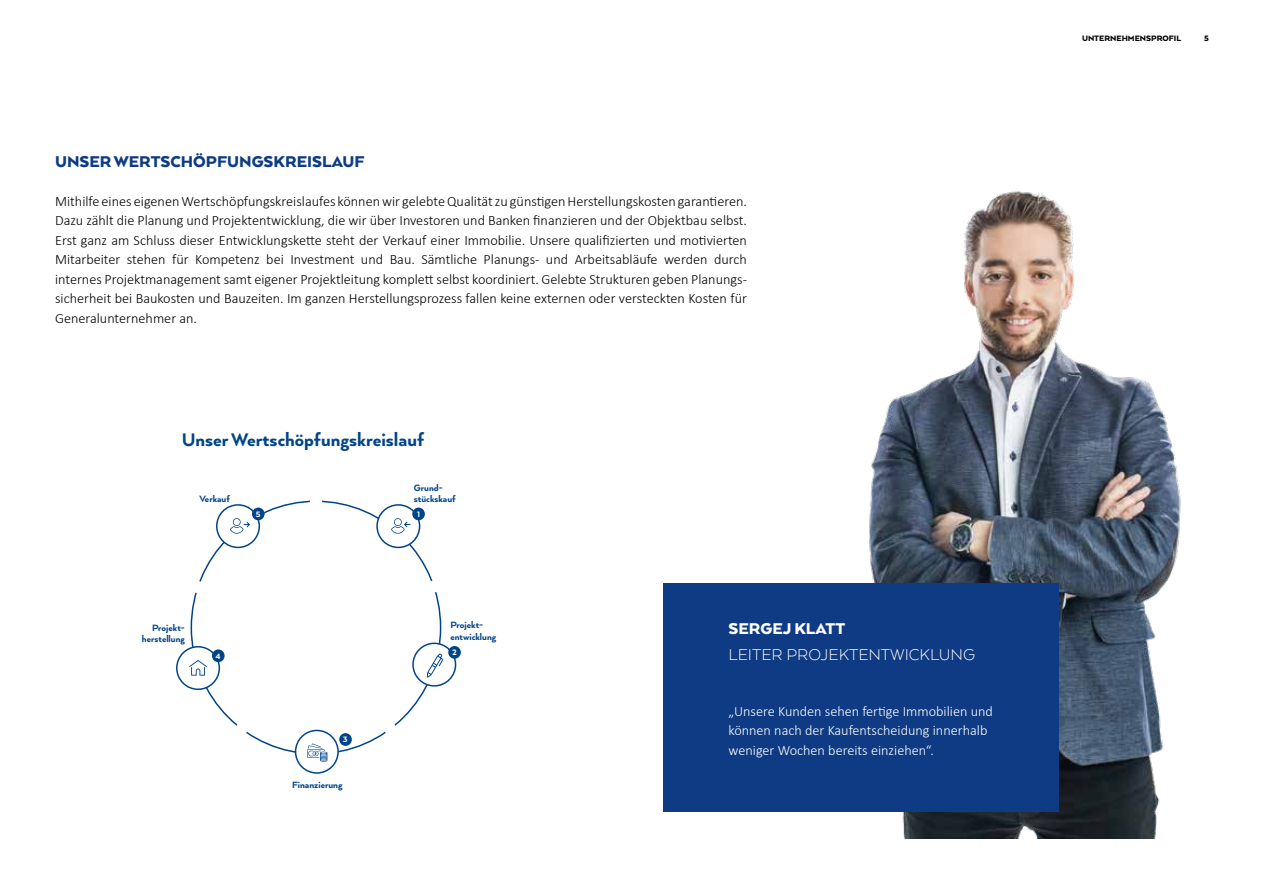
<style>
.page{position:relative;width:1263px;height:893px;background:#fff}
.page>*{position:absolute;margin:0;border:0;box-sizing:border-box;transform-origin:0 0}
.t1{font:800 21px "Arquitecta";color:#048}
.t2{font:900 18px "Arquitecta";color:#0e3b83}
.t3{font:300 18px "Arquitecta";color:#fff}
.t4{font:900 18px "Arquitecta";color:#fff}
.t5{font:300 14.25px/19.5px "Calibri";color:#000;text-align:justify}
.t6{font:300 14.25px/19.5px "Calibri";color:#fff}
.t7{font:800 10.5px/11.2px "Arquitecta";color:#048}
.t8{font:900 9px "Arquitecta";color:#000}
.t9{font:800 9px "Arquitecta";color:#fff}
</style>
<div class="page">
<img style="left:869px;top:191px;width:312px;height:648px">
<div style="left:663px;top:583px;width:395px;height:116px;background:#0e3b83"></div>
<div style="left:663px;top:695px;width:395px;height:117px;background:#0e3b83"></div>
<div style="left:376px;top:504px;width:44px;height:44px;border:2px solid #048;border-radius:50%"></div>
<div style="left:216px;top:504px;width:44px;height:44px;border:2px solid #048;border-radius:50%"></div>
<div style="left:412px;top:508px;width:13px;height:12px;background:#048;border-radius:50%"></div>
<div style="left:252px;top:508px;width:13px;height:12px;background:#048;border-radius:50%"></div>
<svg style="left:176px;top:556px;width:285px;height:218px"></svg>
<svg style="left:391px;top:518px;width:19px;height:16px"></svg>
<svg style="left:230px;top:518px;width:20px;height:16px"></svg>
<p class="t2" style="left:55px;top:150px;width:311px">UNSER WERTSCHÖPFUNGSKREISLAUF</p>
<p class="t5" style="left:55px;top:191px;width:693px">Mithilfe eines eigenen Wertschöpfungskreislaufes können wir gelebte Qualität zu günstigen Herstellungskosten garantieren.<br>Dazu zählt die Planung und Projektentwicklung, die wir über Investoren und Banken finanzieren und der Objektbau selbst.<br>Erst ganz am Schluss dieser Entwicklungskette steht der Verkauf einer Immobilie. Unsere qualifizierten und motivierten Mitarbeiter stehen für Kompetenz bei Investment und Bau. Sämtliche Planungs- und Arbeitsabläufe werden durch internes Projektmanagement samt eigener Projektleitung komplett selbst koordiniert. Gelebte Strukturen geben Planungs&shy;sicherheit bei Baukosten und Bauzeiten. Im ganzen Herstellungsprozess fallen keine externen oder versteckten Kosten für Generalunternehmer an.</p>
<h1 class="t1" style="left:182px;top:427px;width:244px">Unser Wertschöpfungskreislauf</h1>
<p class="t7" style="left:414px;top:482px;width:43px">Grund&shy;stückskauf</p>
<p class="t7" style="left:200px;top:493px;width:32px">Verkauf</p>
<p class="t9" style="left:256px;top:509px;width:6px">5</p>
<p class="t7" style="left:142px;top:622px;width:45px;text-align:right">Projekt&shy;herstellung</p>
<p class="t9" style="left:216px;top:650px;width:7px">4</p>
<p class="t9" style="left:343px;top:734px;width:6px">3</p>
<p class="t7" style="left:292px;top:779px;width:52px">Finanzierung</p>
<p class="t9" style="left:417px;top:509px;width:5px">1</p>
<p class="t7" style="left:450px;top:619px;width:47px">Projekt&shy;entwicklung</p>
<p class="t9" style="left:452px;top:647px;width:6px">2</p>
<p class="t4" style="left:729px;top:618px;width:118px">SERGEJ KLATT</p>
<p class="t3" style="left:729px;top:643px;width:248px">LEITER PROJEKTENTWICKLUNG</p>
<p class="t6" style="left:729px;top:701px;width:266px">„Unsere Kunden sehen fertige Immobilien und können nach der Kaufentscheidung innerhalb weniger Wochen bereits einziehen“.</p>
<p class="t8" style="left:1082px;top:32px;width:101px">UNTERNEHMENSPROFIL</p>
<p class="t8" style="left:1204px;top:32px;width:6px">5</p>
</div>
